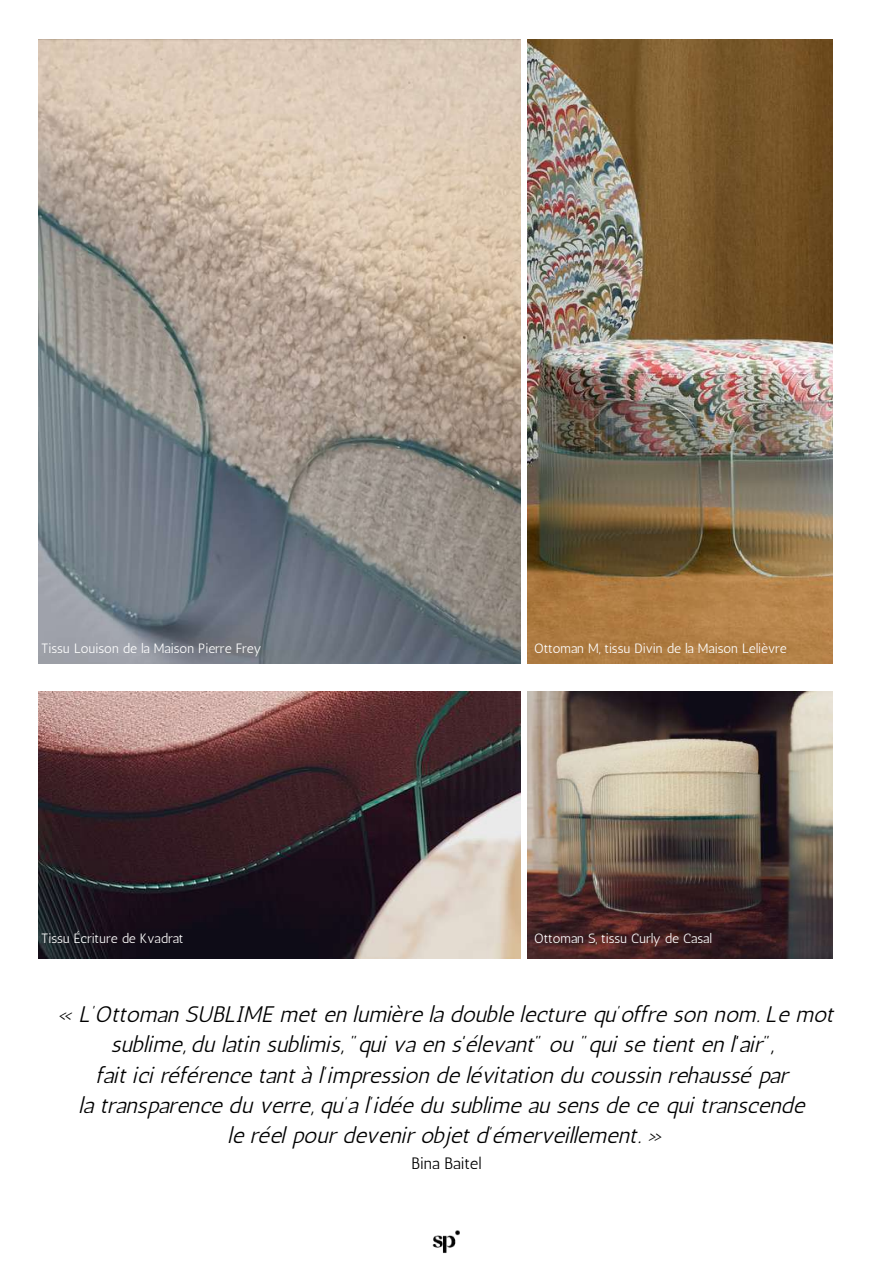
<style>
.page{position:relative;width:893px;height:1264px;background:#fff}
.page>*{position:absolute;margin:0;border:0;box-sizing:border-box;transform-origin:0 0}
.t1{font:22.5px/30.3px "CA Generated";color:#000;text-align:center}
.t2{font:16.5px "Antic";color:#000}
.t3{font:13.5px "Antic";color:#fff}
</style>
<div class="page">
<img style="left:39px;top:39px;width:481px;height:624px">
<img style="left:527px;top:39px;width:305px;height:624px">
<img style="left:39px;top:691px;width:481px;height:267px">
<img style="left:432px;top:1230px;width:27px;height:23px">
<img style="left:527px;top:691px;width:305px;height:267px">
<p class="t3" style="left:41px;top:640px;width:222px">Tissu Louison de la Maison Pierre Frey</p>
<p class="t3" style="left:534px;top:640px;width:254px">Ottoman M, tissu Divin de la Maison Lelièvre</p>
<p class="t3" style="left:41px;top:930px;width:144px">Tissu Écriture de Kvadrat</p>
<p class="t3" style="left:534px;top:930px;width:179px">Ottoman S, tissu Curly de Casal</p>
<p class="t1" style="left:58px;top:998px;width:778px">« L’Ottoman SUBLIME met en lumière la double lecture qu’offre son nom. Le mot sublime, du latin sublimis, "qui va en s'élevant" ou "qui se tient en l'air",<br>fait ici référence tant à l’impression de lévitation du coussin rehaussé par<br>la transparence du verre, qu’a l’idée du sublime au sens de ce qui transcende<br>le réel pour devenir objet d’émerveillement. »</p>
<p class="t2" style="left:411px;top:1153px;width:71px">Bina Baitel</p>
</div>
